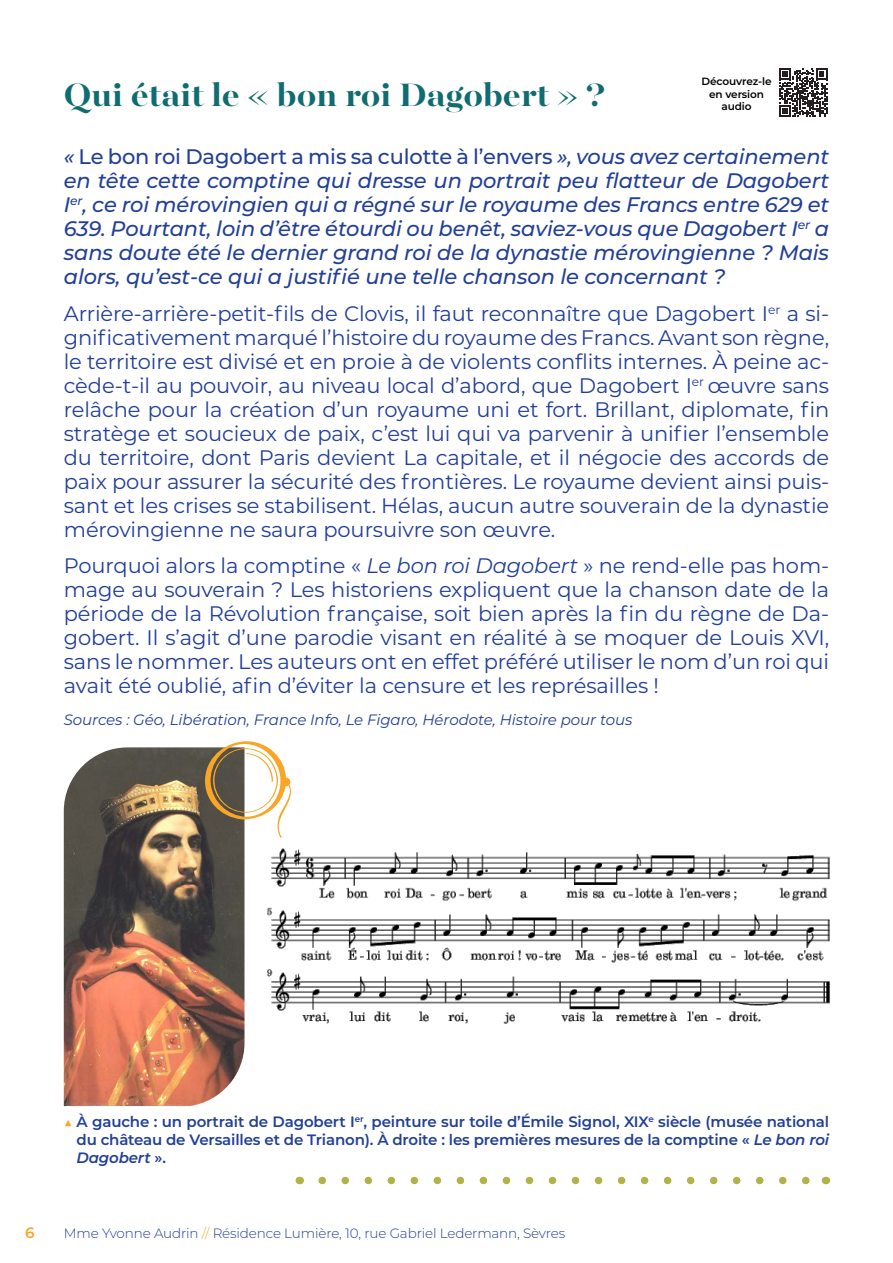
<style>
.page{position:relative;width:893px;height:1263px;background:#fff}
.page>*{position:absolute;margin:0;border:0;box-sizing:border-box;transform-origin:0 0}
.t1{font:700 36px "Majesti Banner";color:#106c70}
.t2{font:21px/24px "Montserrat";letter-spacing:-.005em;color:#223f99;text-align:justify}
.t3{font:italic 500 21px/24px "Montserrat";letter-spacing:-.005em;color:#223f99;text-align:justify}
.t4{font:600 15px/18px "Montserrat";letter-spacing:-.01em;color:#223f99;text-align:justify}
.t5{font:italic 15px "Montserrat";letter-spacing:-.005em;color:#223f99}
.t6{font:600 15px "Montserrat";color:#f9a628}
.t7{font:300 13.5px "Montserrat";letter-spacing:-.01em;color:#223f99}
.t8{font:600 10.5px/12.6px "Montserrat";letter-spacing:-.01em;color:#000;text-align:center}
.s1{font-style:normal}
.s2{font-style:italic}
.s3{color:#f9a628}
</style>
<div class="page">
<img style="left:267px;top:849px;width:562px;height:175px">
<img style="left:64px;top:747px;width:180px;height:359px">
<svg style="left:322px;top:1177px;width:488px;height:7px"></svg>
<svg style="left:203px;top:741px;width:88px;height:97px"></svg>
<svg style="left:779px;top:69px;width:48px;height:47px"></svg>
<p class="t8" style="left:702px;top:75px;width:71px">Découvrez-le en version audio</p>
<p class="t1" style="left:64px;top:72px;width:543px">Qui était le « bon roi Dagobert » ?</p>
<p class="t3" style="left:64px;top:143px;width:767px">« <span class="s1">Le bon roi Dagobert a mis sa culotte à l’envers</span> », vous avez certainement en tête cette comptine qui dresse un portrait peu flatteur de Dagobert I<sup>er</sup>, ce roi mérovingien qui a régné sur le royaume des Francs entre 629 et 639. Pourtant, loin d’être étourdi ou benêt, saviez-vous que Dagobert I<sup>er</sup> a sans doute été le dernier grand roi de la dynastie mérovingienne ? Mais alors, qu’est-ce qui a justifié une telle chanson le concernant ?</p>
<p class="t2" style="left:64px;top:300px;width:767px">Arrière-arrière-petit-fils de Clovis, il faut reconnaître que Dagobert I<sup>er</sup> a si&shy;gnificativement marqué l’histoire du royaume des Francs. Avant son règne, le territoire est divisé et en proie à de violents conflits internes. À peine ac&shy;cède-t-il au pouvoir, au niveau local d’abord, que Dagobert I<sup>er</sup> œuvre sans relâche pour la création d’un royaume uni et fort. Brillant, diplomate, fin stratège et soucieux de paix, c’est lui qui va parvenir à unifier l’ensemble du territoire, dont Paris devient La capitale, et il négocie des accords de paix pour assurer la sécurité des frontières. Le royaume devient ainsi puis&shy;sant et les crises se stabilisent. Hélas, aucun autre souverain de la dynastie mérovingienne ne saura poursuivre son œuvre.</p>
<p class="t2" style="left:64px;top:553px;width:767px">Pourquoi alors la comptine « <span class="s2">Le bon roi Dagobert</span> » ne rend-elle pas hom&shy;mage au souverain ? Les historiens expliquent que la chanson date de la période de la Révolution française, soit bien après la fin du règne de Da&shy;gobert. Il s’agit d’une parodie visant en réalité à se moquer de Louis XVI, sans le nommer. Les auteurs ont en effet préféré utiliser le nom d’un roi qui avait été oublié, afin d’éviter la censure et les représailles !</p>
<p class="t5" style="left:64px;top:709px;width:570px">Sources : Géo, Libération, France Info, Le Figaro, Hérodote, Histoire pour tous</p>
<p class="t4" style="left:77px;top:1112px;width:754px;text-indent:-13px"><span class="s3">▲</span> À gauche : un portrait de Dagobert I<sup>er</sup>, peinture sur toile d’Émile Signol, XIX<sup>e</sup> siècle (musée national du château de Versailles et de Trianon). À droite : les premières mesures de la comptine « <span class="s2">Le bon roi Dagobert</span> ».</p>
<p class="t6" style="left:25px;top:1222px;width:11px">6</p>
<p class="t7" style="left:64px;top:1224px;width:503px">Mme Yvonne Audrin <span class="s3">//</span> Résidence Lumière, 10, rue Gabriel Ledermann, Sèvres</p>
</div>
